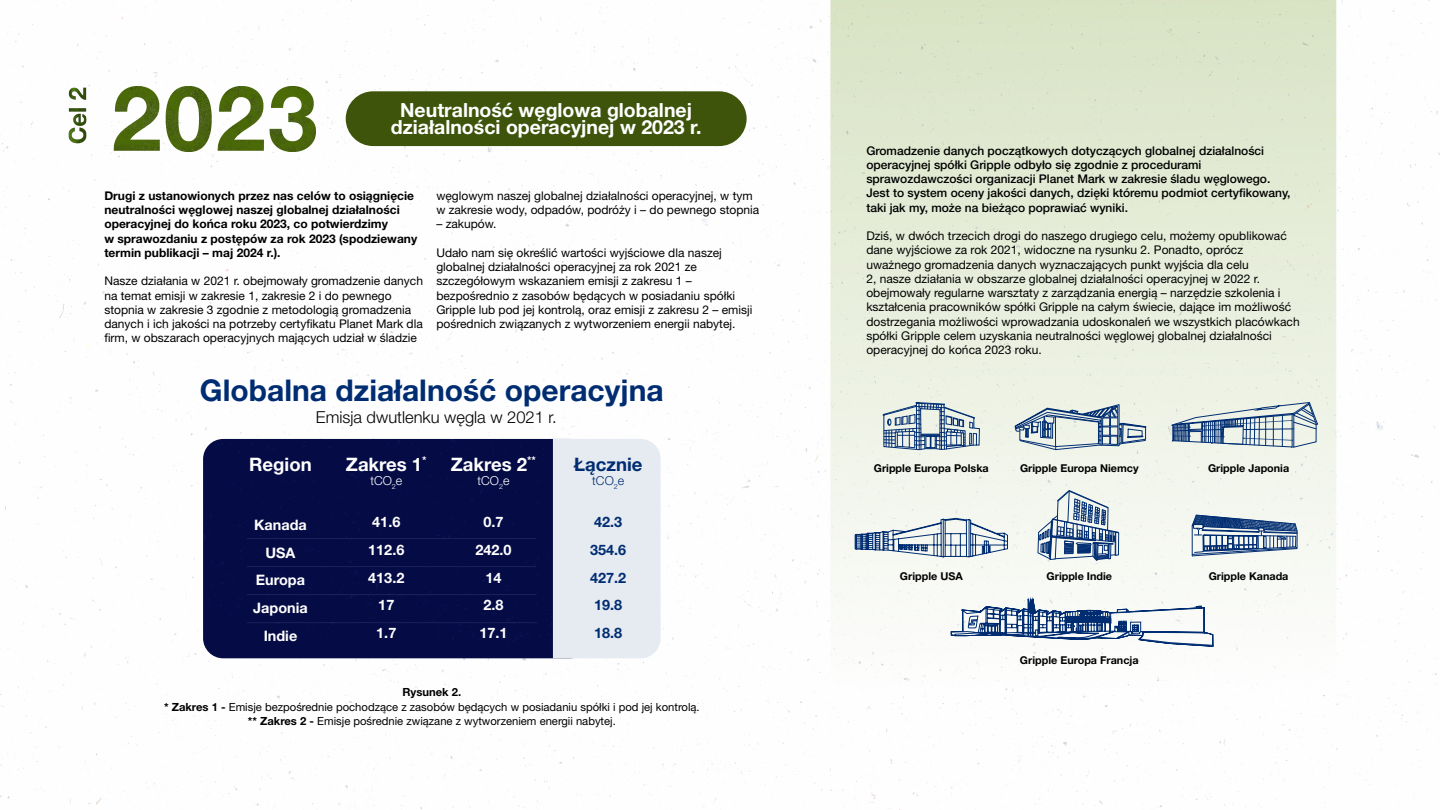
<style>
.page{position:relative;width:1440px;height:810px;background:#fff}
.page>*{position:absolute;margin:0;border:0;box-sizing:border-box;transform-origin:0 0}
.t1{font:700 30px "Helvetica Neue LT Pro";color:#002d72}
.t2{font:700 19.5px/17.2px "Helvetica Neue LT Pro";color:#fff;text-align:center}
.t3{font:700 18.6px "Helvetica Neue LT Pro";color:#fff}
.t4{font:700 18.6px "Helvetica Neue LT Pro";color:#002d72}
.t5{font:300 16.5px "Helvetica Neue LT Pro";color:#000}
.t6{font:700 14.4px "Helvetica Neue LT Pro";color:#fff}
.t7{font:700 14.4px "Helvetica Neue LT Pro";color:#002d72}
.t8{font:300 12.38px "Helvetica Neue LT Pro";color:#fff}
.t9{font:300 12.38px "Helvetica Neue LT Pro";color:#002d72}
.t10{font:12px/14.2px "Helvetica Neue LT Pro";color:#000}
.t11{font:500 12px/14.2px "Helvetica Neue LT Pro";color:#000}
.t12{font:700 12px/14.2px "Helvetica Neue LT Pro";color:#000}
.t13{font:11.25px "Helvetica Neue LT Pro";color:#000}
.t14{font:700 11.25px "Helvetica Neue LT Pro";color:#000}
.t15{font:700 10.8px "Helvetica Neue LT Pro";color:#000}
.s1{font-weight:700}
</style>
<div class="page">
<img style="left:0;top:0;width:1440px;height:810px">
<div style="left:346px;top:91px;width:401px;height:55px;background:#3d540a;border-radius:27px"></div>
<svg style="left:830px;top:0;width:506px;height:688px"></svg>
<svg style="left:1171px;top:402px;width:147px;height:46px"></svg>
<svg style="left:1015px;top:0;width:131px;height:561px"></svg>
<svg style="left:855px;top:518px;width:153px;height:39px"></svg>
<svg style="left:883px;top:402px;width:97px;height:48px"></svg>
<svg style="left:1192px;top:515px;width:105px;height:41px"></svg>
<svg style="left:951px;top:597px;width:262px;height:135px"></svg>
<img style="left:99px;top:86px;width:217px;height:65px">
<img style="left:63px;top:87px;width:30px;height:59px">
<div style="left:203px;top:439px;width:350px;height:219px;background:#040b45"></div>
<div style="left:553px;top:439px;width:108px;height:219px;background:#e6eaf1"></div>
<hr style="left:247px;top:538px;width:289px;height:1px;background:#fff">
<hr style="left:247px;top:566px;width:289px;height:1px;background:#fff">
<hr style="left:247px;top:594px;width:289px;height:1px;background:#fff">
<hr style="left:247px;top:622px;width:289px;height:1px;background:#fff">
<p class="t2" style="left:391px;top:101px;width:312px">Neutralność węglowa globalnej działalności operacyjnej w 2023 r.</p>
<p class="t12" style="left:104px;top:188px;width:314px">Drugi z ustanowionych przez nas celów to osiągnięcie neutralności węglowej naszej globalnej działalności operacyjnej do końca roku 2023, co potwierdzimy<br>w sprawozdaniu z postępów za rok 2023 (spodziewany termin publikacji – maj 2024 r.).</p>
<p class="t10" style="left:104px;top:274px;width:320px">Nasze działania w 2021 r. obejmowały gromadzenie danych na temat emisji w zakresie 1, zakresie 2 i do pewnego stopnia w zakresie 3 zgodnie z metodologią gromadzenia danych i ich jakości na potrzeby certyfikatu Planet Mark dla firm, w obszarach operacyjnych mających udział w śladzie</p>
<p class="t10" style="left:436px;top:188px;width:324px">węglowym naszej globalnej działalności operacyjnej, w tym w zakresie wody, odpadów, podróży i – do pewnego stopnia</p>
<p class="t10" style="left:436px;top:217px;width:62px">– zakupów.</p>
<p class="t10" style="left:436px;top:245px;width:318px">Udało nam się określić wartości wyjściowe dla naszej globalnej działalności operacyjnej za rok 2021 ze szczegółowym wskazaniem emisji z zakresu 1 – bezpośrednio z zasobów będących w posiadaniu spółki Gripple lub pod jej kontrolą, oraz emisji z zakresu 2 – emisji pośrednich związanych z wytworzeniem energii nabytej.</p>
<p class="t1" style="left:200px;top:371px;width:465px">Globalna działalność operacyjna</p>
<p class="t5" style="left:316px;top:407px;width:242px">Emisja dwutlenku węgla w 2021 r.</p>
<p class="t3" style="left:249px;top:452px;width:64px">Region</p>
<p class="t6" style="left:254px;top:516px;width:54px">Kanada</p>
<p class="t6" style="left:266px;top:543px;width:31px">USA</p>
<p class="t6" style="left:256px;top:571px;width:51px">Europa</p>
<p class="t6" style="left:253px;top:599px;width:56px">Japonia</p>
<p class="t6" style="left:264px;top:627px;width:35px">Indie</p>
<p class="t3" style="left:346px;top:452px;width:82px">Zakres 1<sup>*</sup></p>
<p class="t8" style="left:370px;top:473px;width:33px">tCO<sub>2</sub>e</p>
<p class="t6" style="left:372px;top:513px;width:30px">41.6</p>
<p class="t6" style="left:368px;top:540px;width:38px">112.6</p>
<p class="t6" style="left:368px;top:568px;width:38px">413.2</p>
<p class="t6" style="left:378px;top:596px;width:18px">17</p>
<p class="t6" style="left:376px;top:624px;width:22px">1.7</p>
<p class="t3" style="left:451px;top:452px;width:87px">Zakres 2<sup>**</sup></p>
<p class="t8" style="left:478px;top:473px;width:33px">tCO<sub>2</sub>e</p>
<p class="t6" style="left:483px;top:513px;width:22px">0.7</p>
<p class="t6" style="left:475px;top:540px;width:38px">242.0</p>
<p class="t6" style="left:485px;top:568px;width:18px">14</p>
<p class="t6" style="left:483px;top:596px;width:22px">2.8</p>
<p class="t6" style="left:479px;top:624px;width:30px">17.1</p>
<p class="t4" style="left:574px;top:452px;width:70px">Łącznie</p>
<p class="t9" style="left:592px;top:473px;width:33px">tCO<sub>2</sub>e</p>
<p class="t7" style="left:594px;top:513px;width:30px">42.3</p>
<p class="t7" style="left:590px;top:540px;width:38px">354.6</p>
<p class="t7" style="left:590px;top:568px;width:38px">427.2</p>
<p class="t7" style="left:594px;top:596px;width:30px">19.8</p>
<p class="t7" style="left:594px;top:624px;width:30px">18.8</p>
<p class="t14" style="left:402px;top:685px;width:60px">Rysunek 2.</p>
<p class="t13" style="left:164px;top:700px;width:537px"><span class="s1">* Zakres 1 -</span> Emisje bezpośrednie pochodzące z zasobów będących w posiadaniu spółki i pod jej kontrolą.</p>
<p class="t13" style="left:248px;top:714px;width:369px"><span class="s1">** Zakres 2 -</span> Emisje pośrednie związane z wytworzeniem energii nabytej.</p>
<p class="t11" style="left:866px;top:143px;width:426px">Gromadzenie danych początkowych dotyczących globalnej działalności operacyjnej spółki Gripple odbyło się zgodnie z procedurami sprawozdawczości organizacji Planet Mark w zakresie śladu węglowego.<br>Jest to system oceny jakości danych, dzięki któremu podmiot certyfikowany, taki jak my, może na bieżąco poprawiać wyniki.</p>
<p class="t10" style="left:866px;top:228px;width:435px">Dziś, w dwóch trzecich drogi do naszego drugiego celu, możemy opublikować dane wyjściowe za rok 2021, widoczne na rysunku 2. Ponadto, oprócz uważnego gromadzenia danych wyznaczających punkt wyjścia dla celu<br>2, nasze działania w obszarze globalnej działalności operacyjnej w 2022 r. obejmowały regularne warsztaty z zarządzania energią – narzędzie szkolenia i kształcenia pracowników spółki Gripple na całym świecie, dające im możliwość dostrzegania możliwości wprowadzania udoskonaleń we wszystkich placówkach spółki Gripple celem uzyskania neutralności węglowej globalnej działalności operacyjnej do końca 2023 roku.</p>
<p class="t15" style="left:874px;top:461px;width:116px">Gripple Europa Polska</p>
<p class="t15" style="left:1020px;top:461px;width:120px">Gripple Europa Niemcy</p>
<p class="t15" style="left:900px;top:569px;width:64px">Gripple USA</p>
<p class="t15" style="left:1047px;top:569px;width:67px">Gripple Indie</p>
<p class="t15" style="left:1020px;top:653px;width:120px">Gripple Europa Francja</p>
<p class="t15" style="left:1208px;top:461px;width:83px">Gripple Japonia</p>
<p class="t15" style="left:1209px;top:569px;width:81px">Gripple Kanada</p>
</div>
